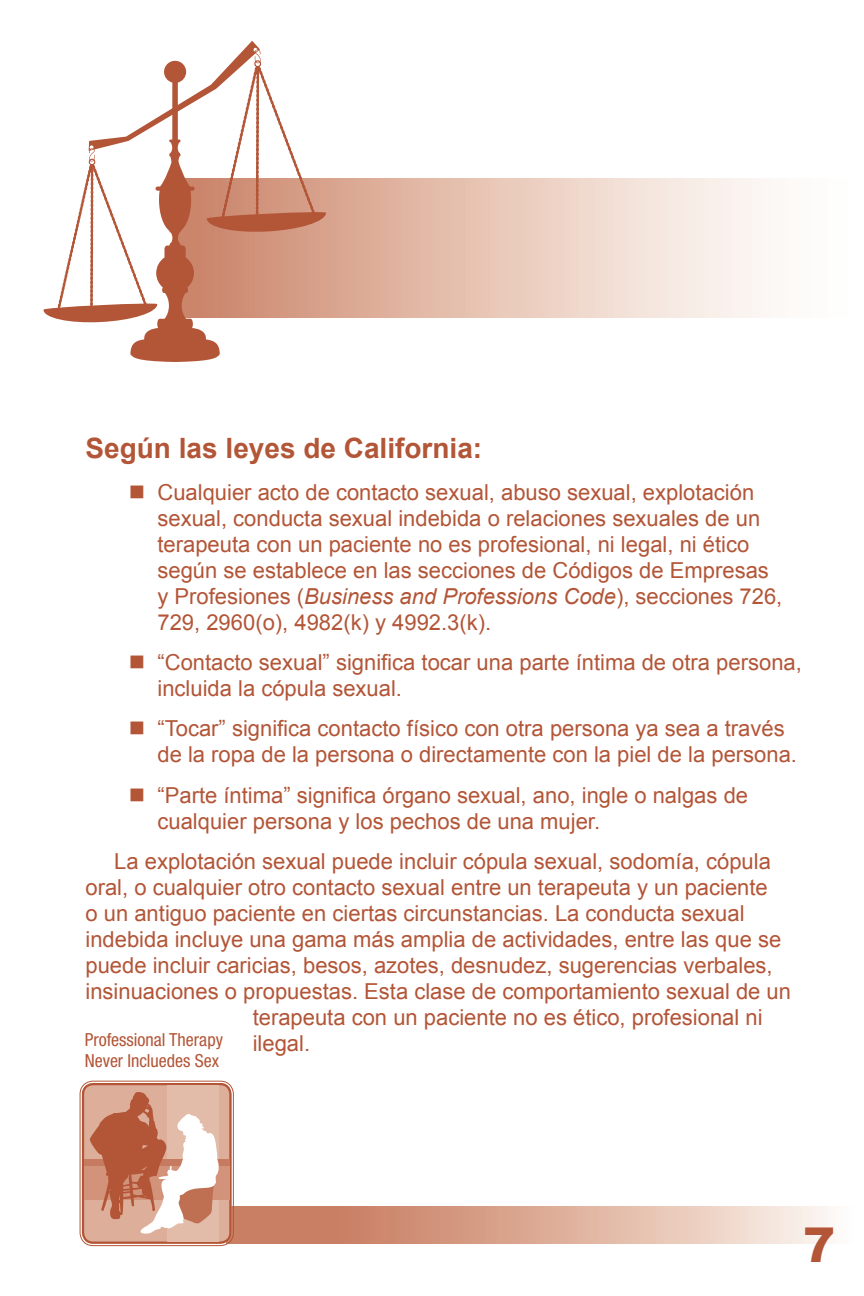
<style>
.page{position:relative;width:864px;height:1296px;background:#fff}
.page>*{position:absolute;margin:0;border:0;box-sizing:border-box;transform-origin:0 0}
.t1{font:900 48px "Arial";color:#b35537}
.Subhead_1{font:700 28px "Arial";color:#b35537}
.Bullet_Indent{font:22px/26px "Arial";color:#b35537}
.Body_Text{font:22px "Arial";color:#b35537}
.t2{font:condensed 18px/21.6px "Helvetica Neue LT Std";color:#b35537}
.s1{font-style:italic}
</style>
<div class="page">
<svg style="left:227px;top:1207px;width:602px;height:37px;background:#dcac98"></svg>
<div style="left:82px;top:1083px;width:150px;height:161px;background:#ddae99;border-radius:11px"></div>
<div style="left:80px;top:1081px;width:154px;height:165px;border:1px solid #b35537;border-radius:13px"></div>
<div style="left:82px;top:1083px;width:150px;height:161px;border:2px solid #b35537;border-radius:10px"></div>
<div style="left:167px;top:1085px;width:51px;height:156px;background:#e3bba9"></div>
<div style="left:84px;top:1165px;width:145px;height:35px;background:#d2937a"></div>
<div style="left:84px;top:1159px;width:145px;height:7px;background:#c67b60"></div>
<svg style="left:90px;top:1092px;width:129px;height:142px"></svg>
<svg style="left:326px;top:179px;width:439px;height:138px;background:#ebd0c3"></svg>
<svg style="left:43px;top:41px;width:283px;height:321px"></svg>
<p class="Subhead_1" style="left:86px;top:430px;width:398px">Según las leyes de California:</p>
<p class="Bullet_Indent" style="left:158px;top:479px;width:626px;text-indent:-29px">■ Cualquier acto de contacto sexual, abuso sexual, explotación sexual, conducta sexual indebida o relaciones sexuales de un terapeuta con un paciente no es profesional, ni legal, ni ético según se establece en las secciones de Códigos de Empresas y Profesiones (<span class="s1">Business and Professions Code</span>), secciones 726, 729, 2960(o), 4982(k) y 4992.3(k).</p>
<p class="Bullet_Indent" style="left:158px;top:650px;width:646px;text-indent:-29px">■ “Contacto sexual” significa tocar una parte íntima de otra persona, incluida la cópula sexual.</p>
<p class="Bullet_Indent" style="left:158px;top:716px;width:641px;text-indent:-29px">■ “Tocar” significa contacto físico con otra persona ya sea a través de la ropa de la persona o directamente con la piel de la persona.</p>
<p class="Bullet_Indent" style="left:158px;top:782px;width:592px;text-indent:-29px">■ “Parte íntima” significa órgano sexual, ano, ingle o nalgas de cualquier persona y los pechos de una mujer.</p>
<p class="Body_Text" style="left:114px;top:847px;width:658px">La explotación sexual puede incluir cópula sexual, sodomía, cópula</p>
<p class="Body_Text" style="left:86px;top:873px;width:684px">oral, o cualquier otro contacto sexual entre un terapeuta y un paciente</p>
<p class="Body_Text" style="left:86px;top:899px;width:661px">o un antiguo paciente en ciertas circunstancias. La conducta sexual</p>
<p class="Body_Text" style="left:86px;top:925px;width:697px">indebida incluye una gama más amplia de actividades, entre las que se</p>
<p class="Body_Text" style="left:86px;top:951px;width:689px">puede incluir caricias, besos, azotes, desnudez, sugerencias verbales,</p>
<p class="Body_Text" style="left:86px;top:977px;width:707px">insinuaciones o propuestas. Esta clase de comportamiento sexual de un</p>
<p class="Body_Text" style="left:253px;top:1003px;width:511px">terapeuta con un paciente no es ético, profesional ni</p>
<p class="Body_Text" style="left:253px;top:1029px;width:59px">ilegal.</p>
<p class="t2" style="left:85px;top:1028px;width:140px">Professional Therapy<br>Never Incluedes Sex</p>
<h1 class="t1" style="left:803px;top:1210px;width:34px">7</h1>
</div>
